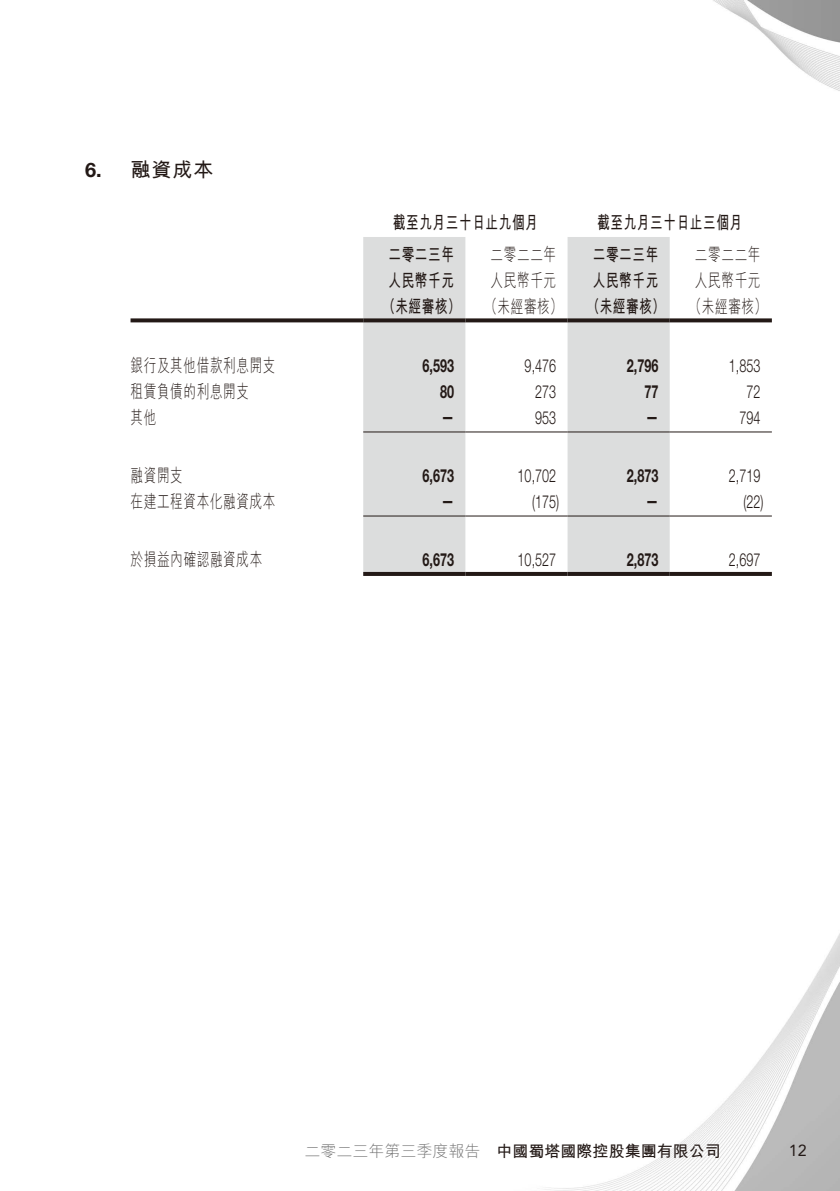
<style>
.page{position:relative;width:840px;height:1191px;background:#fff}
.page>*{position:absolute;margin:0;border:0;box-sizing:border-box;transform-origin:0 0}
.t1{font:700 20px "M Hei HK";color:#231916}
.t2{font:700 20px "Helvetica Neue LT Std";color:#231916}
.t3{font:300 18px "M Hei HK";letter-spacing:.05em;color:#231916;scale:.7 1}
.t4{font:700 18px "M Hei HK";letter-spacing:.05em;color:#231916;scale:.7 1}
.t5{font:300 18px "Helvetica Neue LT Std";color:#231916;scale:.7 1}
.t6{font:700 18px "Helvetica Neue LT Std";color:#231916;scale:.7 1}
.t7{font:700 16px "M Hei HK";color:#231916}
.t8{font:300 16px "M Hei HK";color:#727272}
.t9{font:16px "Avenir LT Std";color:#231916}
</style>
<div class="page">
<img style="left:130px;top:0;width:709px;height:1191px">
<svg style="left:363px;top:237px;width:306px;height:335px;fill:#dcdddd"></svg>
<svg style="left:130px;top:318px;width:233px;height:4px"></svg>
<svg style="left:363px;top:318px;width:102px;height:4px"></svg>
<svg style="left:465px;top:318px;width:102px;height:4px"></svg>
<svg style="left:567px;top:318px;width:102px;height:4px"></svg>
<svg style="left:669px;top:318px;width:102px;height:4px"></svg>
<hr style="left:363px;top:431px;width:102px;height:1px;background:#231916">
<hr style="left:465px;top:431px;width:102px;height:1px;background:#231916">
<hr style="left:567px;top:431px;width:102px;height:1px;background:#231916">
<hr style="left:669px;top:431px;width:102px;height:1px;background:#231916">
<hr style="left:363px;top:515px;width:102px;height:1px;background:#231916">
<hr style="left:465px;top:515px;width:102px;height:1px;background:#231916">
<hr style="left:567px;top:515px;width:102px;height:1px;background:#231916">
<hr style="left:669px;top:515px;width:102px;height:1px;background:#231916">
<hr style="left:363px;top:572px;width:102px;height:4px;background:#231916">
<svg style="left:465px;top:572px;width:102px;height:4px"></svg>
<hr style="left:567px;top:572px;width:102px;height:4px;background:#231916">
<svg style="left:669px;top:572px;width:102px;height:4px"></svg>
<p class="t2" style="left:85px;top:157px;width:18px">6.</p>
<p class="t1" style="left:130px;top:155px;width:84px">融資成本</p>
<p class="t3" style="left:130px;top:356px;width:209px">銀行及其他借款利息開支</p>
<p class="t3" style="left:130px;top:382px;width:171px">租賃負債的利息開支</p>
<p class="t3" style="left:130px;top:408px;width:38px">其他</p>
<p class="t3" style="left:130px;top:466px;width:76px">融資開支</p>
<p class="t3" style="left:130px;top:492px;width:209px">在建工程資本化融資成本</p>
<p class="t3" style="left:130px;top:550px;width:190px">於損益內確認融資成本</p>
<p class="t4" style="left:392px;top:209px;width:209px">截至九月三十日止九個月</p>
<p class="t4" style="left:597px;top:209px;width:209px">截至九月三十日止三個月</p>
<p class="t4" style="left:388px;top:241px;width:95px">二零二三年</p>
<p class="t3" style="left:490px;top:245px;width:95px">二零二二年</p>
<p class="t4" style="left:592px;top:241px;width:95px">二零二三年</p>
<p class="t3" style="left:694px;top:245px;width:95px">二零二二年</p>
<p class="t4" style="left:388px;top:267px;width:95px">人民幣千元</p>
<p class="t3" style="left:490px;top:271px;width:95px">人民幣千元</p>
<p class="t4" style="left:592px;top:267px;width:95px">人民幣千元</p>
<p class="t3" style="left:694px;top:271px;width:95px">人民幣千元</p>
<p class="t4" style="left:382px;top:293px;width:112px">（未經審核）</p>
<p class="t3" style="left:484px;top:297px;width:112px">（未經審核）</p>
<p class="t4" style="left:586px;top:293px;width:112px">（未經審核）</p>
<p class="t3" style="left:688px;top:297px;width:112px">（未經審核(</p>
<p class="t6" style="left:422px;top:354px;width:47px">6,593</p>
<p class="t5" style="left:524px;top:355px;width:47px">9,476</p>
<p class="t6" style="left:626px;top:354px;width:47px">2,796</p>
<p class="t5" style="left:728px;top:355px;width:47px">1,853</p>
<p class="t6" style="left:440px;top:380px;width:22px">80</p>
<p class="t5" style="left:535px;top:381px;width:32px">273</p>
<p class="t6" style="left:644px;top:380px;width:22px">77</p>
<p class="t5" style="left:746px;top:381px;width:22px">72</p>
<p class="t6" style="left:441px;top:405px;width:20px">—</p>
<p class="t5" style="left:535px;top:407px;width:32px">953</p>
<p class="t6" style="left:645px;top:405px;width:20px">—</p>
<p class="t5" style="left:739px;top:407px;width:32px">794</p>
<p class="t6" style="left:422px;top:464px;width:47px">6,673</p>
<p class="t5" style="left:517px;top:465px;width:57px">10,702</p>
<p class="t6" style="left:626px;top:464px;width:47px">2,873</p>
<p class="t5" style="left:728px;top:465px;width:47px">2,719</p>
<p class="t6" style="left:441px;top:490px;width:20px">—</p>
<p class="t5" style="left:532px;top:491px;width:40px">)175(</p>
<p class="t6" style="left:645px;top:490px;width:19px">—</p>
<p class="t5" style="left:743px;top:491px;width:30px">2 2) (</p>
<p class="t6" style="left:422px;top:548px;width:47px">6,673</p>
<p class="t5" style="left:517px;top:549px;width:57px">10,527</p>
<p class="t6" style="left:626px;top:548px;width:47px">2,873</p>
<p class="t5" style="left:728px;top:549px;width:47px">2,697</p>
<p class="t8" style="left:304px;top:1143px;width:177px">二零二三年第三季度報告</p>
<p class="t7" style="left:496px;top:1139px;width:225px">中國蜀塔國際控股集團有限公司</p>
<p class="t9" style="left:788px;top:1141px;width:19px">12</p>
</div>
